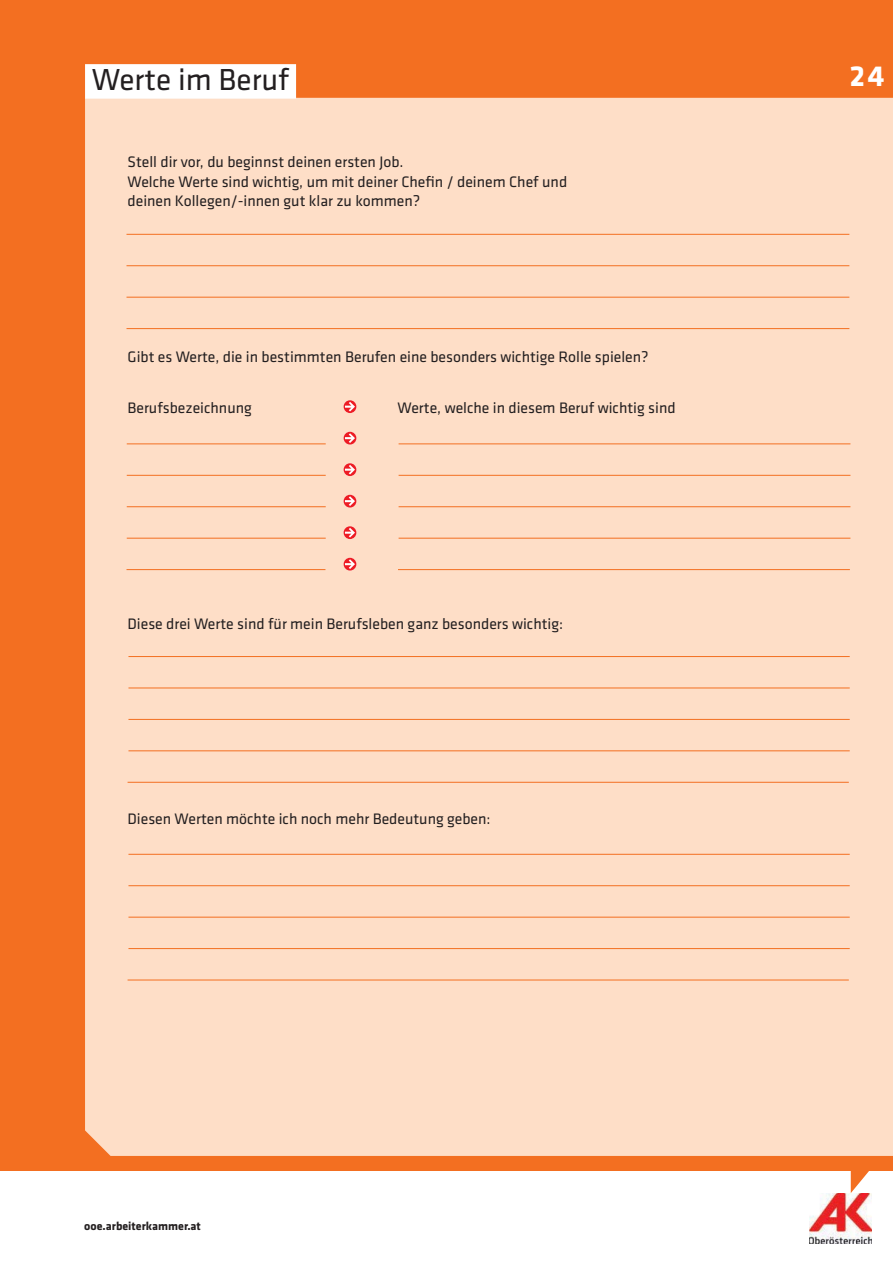
<style>
.page{position:relative;width:893px;height:1263px;background:#fff}
.page>*{position:absolute;margin:0;border:0;box-sizing:border-box;transform-origin:0 0}
.t1{font:31.5px "Klavika";color:#231f20}
.t2{font:700 30px "Klavika";color:#fff}
.t3{font:15.75px/19.5px "Klavika";color:#231f20}
.t4{font:700 12px "Klavika";color:#231f20}
</style>
<div class="page">
<div style="left:0;top:0;width:893px;height:1170px;background:#f36f21"></div>
<div style="left:85px;top:98px;width:808px;height:1058px;background:#fedec7"></div>
<img style="left:809px;top:1193px;width:63px;height:51px">
<svg style="left:851px;top:1170px;width:18px;height:23px"></svg>
<svg style="left:344px;top:400px;width:12px;height:13px"></svg>
<svg style="left:344px;top:432px;width:12px;height:13px"></svg>
<svg style="left:344px;top:463px;width:12px;height:13px"></svg>
<svg style="left:344px;top:495px;width:12px;height:13px"></svg>
<svg style="left:344px;top:526px;width:12px;height:13px"></svg>
<svg style="left:344px;top:558px;width:12px;height:13px"></svg>
<div style="left:85px;top:64px;width:211px;height:35px;background:#fff"></div>
<hr style="left:126px;top:234px;width:723px;height:1px;background:#f36f21">
<hr style="left:126px;top:265px;width:723px;height:1px;background:#f36f21">
<hr style="left:126px;top:297px;width:723px;height:1px;background:#f36f21">
<hr style="left:126px;top:328px;width:723px;height:1px;background:#f36f21">
<hr style="left:399px;top:444px;width:451px;height:1px;background:#f36f21">
<hr style="left:399px;top:475px;width:451px;height:1px;background:#f36f21">
<hr style="left:399px;top:506px;width:451px;height:1px;background:#f36f21">
<hr style="left:399px;top:538px;width:451px;height:1px;background:#f36f21">
<hr style="left:398px;top:569px;width:452px;height:1px;background:#f36f21">
<hr style="left:127px;top:444px;width:199px;height:1px;background:#f36f21">
<hr style="left:127px;top:475px;width:199px;height:1px;background:#f36f21">
<hr style="left:127px;top:506px;width:199px;height:1px;background:#f36f21">
<hr style="left:127px;top:538px;width:199px;height:1px;background:#f36f21">
<hr style="left:126px;top:569px;width:199px;height:1px;background:#f36f21">
<hr style="left:128px;top:656px;width:722px;height:1px;background:#f36f21">
<hr style="left:128px;top:688px;width:722px;height:1px;background:#f36f21">
<hr style="left:128px;top:719px;width:722px;height:1px;background:#f36f21">
<hr style="left:128px;top:750px;width:722px;height:1px;background:#f36f21">
<hr style="left:128px;top:782px;width:721px;height:1px;background:#f36f21">
<hr style="left:128px;top:854px;width:722px;height:1px;background:#f36f21">
<hr style="left:128px;top:885px;width:722px;height:1px;background:#f36f21">
<hr style="left:128px;top:917px;width:722px;height:1px;background:#f36f21">
<hr style="left:128px;top:948px;width:722px;height:1px;background:#f36f21">
<hr style="left:128px;top:980px;width:721px;height:1px;background:#f36f21">
<h1 class="t1" style="left:92px;top:68px;width:199px">Werte im Beruf</h1>
<p class="t3" style="left:128px;top:154px;width:441px">Stell dir vor, du beginnst deinen ersten Job.<br>Welche Werte sind wichtig, um mit deiner Chefin / deinem Chef und deinen Kollegen/-innen gut klar zu kommen?</p>
<p class="t3" style="left:128px;top:349px;width:523px">Gibt es Werte, die in bestimmten Berufen eine besonders wichtige Rolle spielen?</p>
<p class="t3" style="left:128px;top:400px;width:126px">Berufsbezeichnung</p>
<p class="t3" style="left:398px;top:400px;width:280px">Werte, welche in diesem Beruf wichtig sind</p>
<p class="t3" style="left:128px;top:616px;width:437px">Diese drei Werte sind für mein Berufsleben ganz besonders wichtig:</p>
<p class="t3" style="left:128px;top:811px;width:365px">Diesen Werten möchte ich noch mehr Bedeutung geben:</p>
<p class="t4" style="left:84px;top:1221px;width:118px">ooe.arbeiterkammer.at</p>
<h2 class="t2" style="left:850px;top:65px;width:36px">24</h2>
</div>
